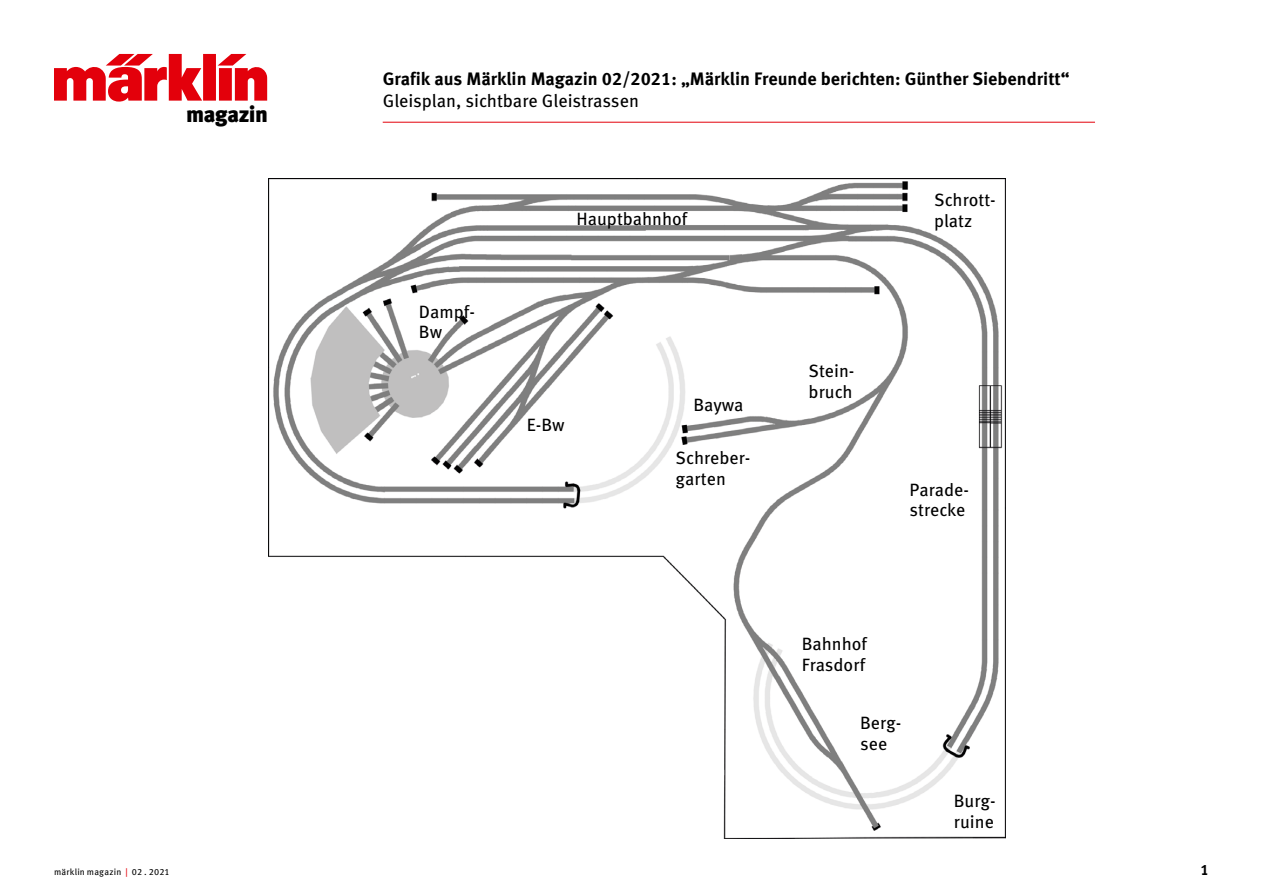
<style>
.page{position:relative;width:1263px;height:893px;background:#fff}
.page>*{position:absolute;margin:0;border:0;box-sizing:border-box;transform-origin:0 0}
.t1{font:900 22.35px "Meta OT";letter-spacing:-.025em;color:#000}
.Kopf_Textfett{font:700 18px "Meta OT";color:#000}
.Kopf_Textmager{font:18px "Meta OT";letter-spacing:-.005em;color:#000}
._62_Infokasten_FT{font:17.85px/20.9px "Meta OT";color:#000}
.t2{font:700 15px "Meta OT";color:#000}
.t3{font:9px "Meta OT";letter-spacing:.02em;color:#000}
.s1{color:#e3000b}
</style>
<div class="page">
<svg style="left:54px;top:54px;width:213px;height:48px"></svg>
<hr style="left:383px;top:122px;width:712px;height:1px;background:#e3000b">
<img style="left:268px;top:179px;width:738px;height:660px">
<p class="t1" style="left:186px;top:100px;width:83px">magazin</p>
<p class="Kopf_Textfett" style="left:383px;top:68px;width:689px">Grafik aus Märklin Magazin 02/2021: „Märklin Freunde berichten: Günther Siebendritt“</p>
<p class="Kopf_Textmager" style="left:383px;top:89px;width:258px">Gleisplan, sichtbare Gleistrassen</p>
<p class="_62_Infokasten_FT" style="left:419px;top:302px;width:57px">Dampf-<br>Bw</p>
<p class="_62_Infokasten_FT" style="left:576px;top:209px;width:113px">Hauptbahnhof</p>
<p class="_62_Infokasten_FT" style="left:527px;top:415px;width:39px">E-Bw</p>
<p class="_62_Infokasten_FT" style="left:693px;top:395px;width:52px">Baywa</p>
<p class="_62_Infokasten_FT" style="left:676px;top:448px;width:76px">Schreber&shy;garten</p>
<p class="_62_Infokasten_FT" style="left:934px;top:190px;width:63px">Schrott&shy;platz</p>
<p class="_62_Infokasten_FT" style="left:808px;top:361px;width:47px">Stein&shy;bruch</p>
<p class="_62_Infokasten_FT" style="left:910px;top:480px;width:59px">Parade&shy;strecke</p>
<p class="_62_Infokasten_FT" style="left:802px;top:634px;width:67px">Bahnhof<br>Frasdorf</p>
<p class="_62_Infokasten_FT" style="left:860px;top:713px;width:43px">Berg&shy;see</p>
<p class="_62_Infokasten_FT" style="left:954px;top:791px;width:43px">Burg&shy;ruine</p>
<p class="t3" style="left:54px;top:866px;width:117px">märklin magazin <span class="s1">|</span> 02 . 2021</p>
<p class="t2" style="left:1200px;top:860px;width:10px">1</p>
</div>
